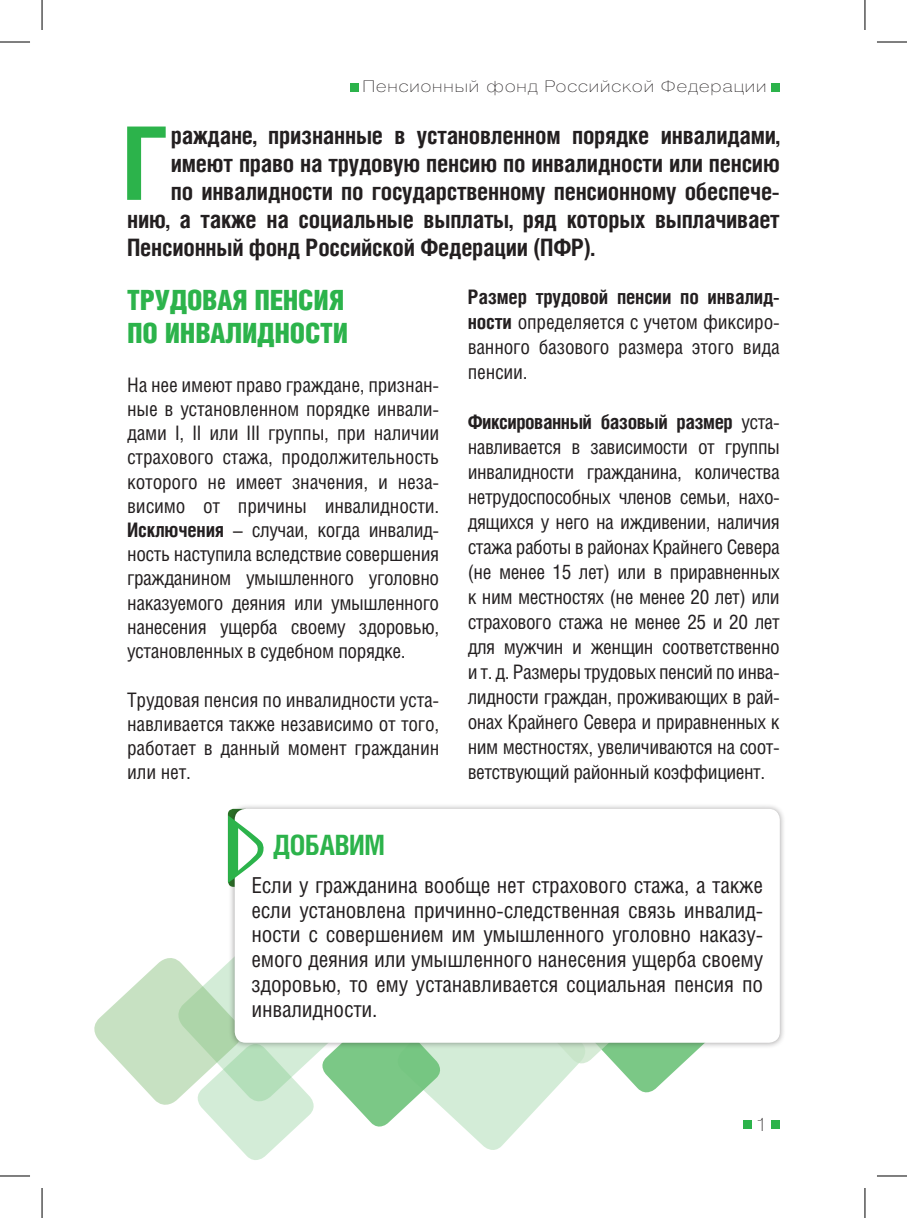
<style>
.page{position:relative;width:907px;height:1218px;background:#fff}
.page>*{position:absolute;margin:0;border:0;box-sizing:border-box;transform-origin:0 0}
.t1{font:700 condensed 101.6px "Helios";color:#2cb34b}
.t2{font:900 condensed 28px/33.8px "Helios";letter-spacing:-.01em;color:#2cb34b}
.t3{font:700 condensed 28px "Helios";color:#2cb34b}
.t4{font:700 condensed 24px "Helios";letter-spacing:-.01em;color:#231f20}
.t5{font:condensed 22px/25px "Helios";letter-spacing:-.01em;color:#231f20;text-align:justify}
.t6{font:condensed 20px/25px "Helios";letter-spacing:-.015em;color:#231f20;text-align:justify}
.t7{font:100 expanded 18px "Helios";color:#231f20}
.t8{font:100 expanded 16px "Helios";letter-spacing:.06em;color:#231f20}
.s1{font-weight:700}
</style>
<div class="page">
<div style="left:742px;top:1121px;width:8px;height:8px;background:#2cb34b"></div>
<div style="left:771px;top:1121px;width:8px;height:8px;background:#2cb34b"></div>
<div style="left:350px;top:83px;width:8px;height:8px;background:#2cb34b"></div>
<div style="left:771px;top:84px;width:8px;height:8px;background:#2cb34b"></div>
<svg style="left:94px;top:958px;width:604px;height:202px"></svg>
<div style="left:228px;top:803px;width:557px;height:246px;background:#231f20;opacity:.4"></div>
<div style="left:234px;top:809px;width:545px;height:234px;background:#fff;border-radius:11px"></div>
<svg style="left:228px;top:809px;width:36px;height:78px"></svg>
<hr style="left:0;top:42px;width:30px;height:1px;background:#000">
<hr style="left:876px;top:42px;width:30px;height:1px;background:#000">
<hr style="left:0;top:1176px;width:30px;height:1px;background:#000">
<hr style="left:876px;top:1176px;width:30px;height:1px;background:#000">
<hr style="left:42px;top:0;width:1px;height:30px;background:#000">
<hr style="left:42px;top:1188px;width:1px;height:30px;background:#000">
<hr style="left:864px;top:0;width:1px;height:30px;background:#000">
<hr style="left:864px;top:1188px;width:1px;height:30px;background:#000">
<p class="t8" style="left:362px;top:76px;width:405px">пенсионный фонд российской федерации</p>
<h1 class="t1" style="left:122px;top:103px;width:47px">Г</h1>
<p class="t4" style="left:171px;top:121px;width:610px">раждане, признанные в установленном порядке инвалидами,</p>
<p class="t4" style="left:171px;top:149px;width:610px">имеют право на трудовую пенсию по инвалидности или пенсию</p>
<p class="t4" style="left:171px;top:177px;width:610px">по инвалидности по государственному пенсионному обеспече-</p>
<p class="t4" style="left:127px;top:205px;width:654px">нию, а также на социальные выплаты, ряд которых выплачивает</p>
<p class="t4" style="left:127px;top:233px;width:469px">Пенсионный фонд Российской Федерации (ПФР).</p>
<h2 class="t2" style="left:127px;top:282px;width:222px">Трудовая пенсия по инвалидности</h2>
<p class="t6" style="left:127px;top:372px;width:313px;line-height:24.2px">На нее имеют право граждане, признан&shy;ные в установленном порядке инвали&shy;дами I, II или III группы, при наличии страхового стажа, продолжительность которого не имеет значения, и неза&shy;висимо от причины инвалидности.<br><span class="s1">Исключения</span> – случаи, когда инвалид&shy;ность наступила вследствие совершения гражданином умышленного уголовно наказуемого деяния или умышленного нанесения ущерба своему здоровью, установленных в судебном порядке.</p>
<p class="t6" style="left:127px;top:687px;width:313px;line-height:24.2px">Трудовая пенсия по инвалидности уста&shy;навливается также независимо от того, работает в данный момент гражданин или нет.</p>
<p class="t6" style="left:467px;top:284px;width:313px"><span class="s1">Размер трудовой пенсии по инвалид&shy;ности</span> определяется с учетом фиксиро&shy;ванного базового размера этого вида пенсии.</p>
<p class="t6" style="left:467px;top:409px;width:313px"><span class="s1">Фиксированный базовый размер</span> уста&shy;навливается в зависимости от группы инвалидности гражданина, количества нетрудоспособных членов семьи, нахо&shy;дящихся у него на иждивении, наличия стажа работы в районах Крайнего Севера (не менее 15 лет) или в приравненных к ним местностях (не менее 20 лет) или страхового стажа не менее 25 и 20 лет для мужчин и женщин соответственно и т. д. Размеры трудовых пенсий по инва&shy;лидности граждан, проживающих в рай&shy;онах Крайнего Севера и приравненных к ним местностях, увеличиваются на соот&shy;ветствующий районный коэффициент.</p>
<h2 class="t3" style="left:272px;top:828px;width:16px">ДОБАВИ</h2>
<h2 class="t3" style="left:364px;top:828px;width:22px">М</h2>
<p class="t5" style="left:251px;top:872px;width:513px">Если у гражданина вообще нет страхового стажа, а также если установлена причинно-следственная связь инвалид&shy;ности с совершением им умышленного уголовно наказу&shy;емого деяния или умышленного нанесения ущерба своему здоровью, то ему устанавливается социальная пенсия по инвалидности.</p>
<p class="t7" style="left:756px;top:1113px;width:9px">1</p>
</div>
